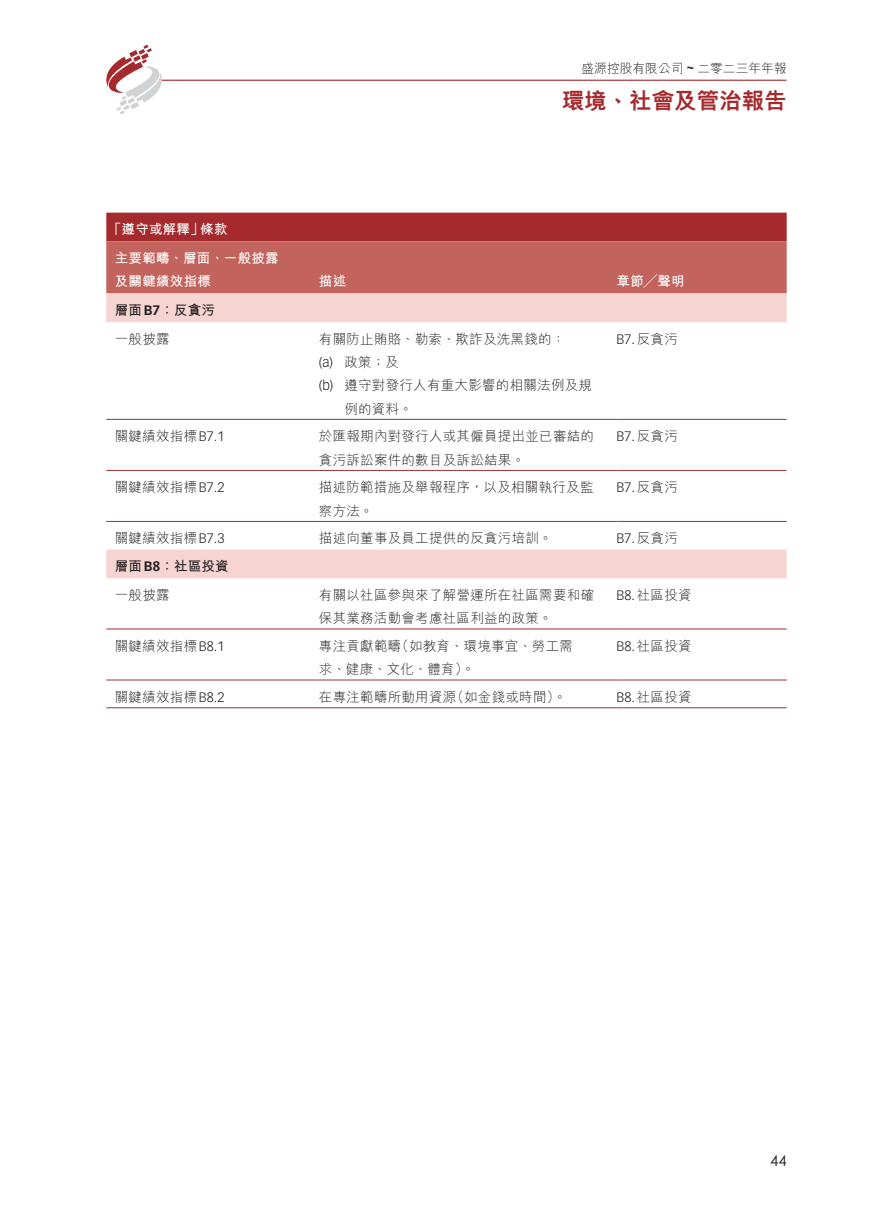
<style>
.page{position:relative;width:893px;height:1212px;background:#fff}
.page>*{position:absolute;margin:0;border:0;box-sizing:border-box;transform-origin:0 0}
.t1{font:800 22.5px "M Hei HK";color:#a52a2e}
.t2{font:15px "Century Gothic";color:#231f20}
.t3{font:300 13.5px "M Hei HK";letter-spacing:.02em;color:#231f20}
.t4{font:700 13.5px/28.8px "M Hei HK";letter-spacing:.02em;color:#fff}
.t5{font:300 13.5px "Vectora LT Std";color:#231f20}
.t6{font:700 13.5px/27.8px "M Hei HK";letter-spacing:.02em;color:#231f20}
.t7{font:300 12.75px "M Hei HK";color:#231f20}
.s1{font-family:"Century Gothic";font-weight:700;font-size:12px}
.s2{color:#231f20}
.s3{font-family:"Vectora LT Std";color:#231f20}
.s4{font-family:"M Hei HK"}
.s5{font-family:"Vectora LT Std"}
.s6{font-weight:300}
.s7{font-family:"Vectora LT Std";font-weight:300}
</style>
<div class="page">
<hr style="left:160px;top:80px;width:626px;height:1px;background:#a52a2e">
<svg style="left:106px;top:45px;width:66px;height:70px"></svg>
<svg style="left:106px;top:213px;width:681px;height:80px;background:#b84f4d"></svg>
<svg style="left:106px;top:293px;width:681px;height:285px"></svg>
<hr style="left:106px;top:419px;width:213px;height:1px;background:#a52a2e">
<hr style="left:319px;top:419px;width:298px;height:1px;background:#a52a2e">
<hr style="left:617px;top:419px;width:170px;height:1px;background:#a52a2e">
<hr style="left:106px;top:470px;width:213px;height:1px;background:#a52a2e">
<hr style="left:319px;top:470px;width:298px;height:1px;background:#a52a2e">
<hr style="left:617px;top:470px;width:170px;height:1px;background:#a52a2e">
<hr style="left:106px;top:521px;width:213px;height:1px;background:#a52a2e">
<hr style="left:319px;top:521px;width:298px;height:1px;background:#a52a2e">
<hr style="left:617px;top:521px;width:170px;height:1px;background:#a52a2e">
<hr style="left:106px;top:629px;width:213px;height:1px;background:#a52a2e">
<hr style="left:319px;top:629px;width:298px;height:1px;background:#a52a2e">
<hr style="left:617px;top:629px;width:170px;height:1px;background:#a52a2e">
<hr style="left:106px;top:680px;width:213px;height:1px;background:#a52a2e">
<hr style="left:319px;top:680px;width:298px;height:1px;background:#a52a2e">
<hr style="left:617px;top:680px;width:170px;height:1px;background:#a52a2e">
<hr style="left:106px;top:707px;width:213px;height:1px;background:#a52a2e">
<hr style="left:319px;top:707px;width:298px;height:1px;background:#a52a2e">
<hr style="left:617px;top:707px;width:170px;height:1px;background:#a52a2e">
<p class="t7" style="left:582px;top:62px;width:207px">盛源控股有限公司 <span class="s1">~</span> 二零二三年年報</p>
<h1 class="t1" style="left:562px;top:90px;width:226px">環境、社會及管治報告</h1>
<p class="t4" style="left:115px;top:214px;width:165px;text-indent:-7px">「遵守或解釋」<br>主要範疇、層面、一般披露</p>
<p class="t4" style="left:200px;top:214px;width:29px">條款</p>
<p class="t4" style="left:115px;top:266px;width:102px">及關鍵績效指標<span class="s2">層面</span><span class="s3">B7</span><span class="s2">：反貪污</span></p>
<p class="t4" style="left:319px;top:266px;width:29px">描述</p>
<p class="t4" style="left:617px;top:266px;width:70px">章節╱聲明</p>
<p class="t3" style="left:115px;top:332px;width:56px">一般披露</p>
<p class="t3" style="left:319px;top:332px;width:248px">有關防止賄賂、勒索、欺詐及洗黑錢的：</p>
<p class="t5" style="left:617px;top:331px;width:63px">B7.<span class="s4">反貪污</span></p>
<p class="t5" style="left:319px;top:354px;width:16px">a( )</p>
<p class="t3" style="left:344px;top:355px;width:56px">政策；及</p>
<p class="t5" style="left:319px;top:378px;width:16px">b( )</p>
<p class="t3" style="left:344px;top:378px;width:249px">遵守對發行人有重大影響的相關法例及規</p>
<p class="t3" style="left:344px;top:402px;width:70px">例的資料。</p>
<p class="t3" style="left:115px;top:429px;width:111px">關鍵績效指標<span class="s5">B7.1</span></p>
<p class="t3" style="left:319px;top:429px;width:277px">於匯報期內對發行人或其僱員提出並已審結的</p>
<p class="t5" style="left:617px;top:429px;width:63px">B7.<span class="s4">反貪污</span></p>
<p class="t3" style="left:319px;top:453px;width:208px">貪污訴訟案件的數目及訴訟結果。</p>
<p class="t3" style="left:115px;top:480px;width:111px">關鍵績效指標<span class="s5">B7.2</span></p>
<p class="t6" style="left:115px;top:523px;width:116px"><span class="s6">關鍵績效指標</span><span class="s7">B7.3</span>層面<span class="s5">B8</span>：社區投資</p>
<p class="t3" style="left:319px;top:480px;width:276px">描述防範措施及舉報程序，以及相關執行及監</p>
<p class="t3" style="left:319px;top:504px;width:56px">察方法。</p>
<p class="t3" style="left:319px;top:531px;width:235px">描述向董事及員工提供的反貪污培訓。</p>
<p class="t5" style="left:617px;top:480px;width:63px">B7.<span class="s4">反貪污</span></p>
<p class="t5" style="left:617px;top:531px;width:63px">B7.<span class="s4">反貪污</span></p>
<p class="t3" style="left:115px;top:588px;width:56px">一般披露</p>
<p class="t3" style="left:319px;top:588px;width:277px">有關以社區參與來了解營運所在社區需要和確</p>
<p class="t3" style="left:617px;top:588px;width:77px"><span class="s5">B8.</span>社區投資</p>
<p class="t3" style="left:319px;top:611px;width:235px">保其業務活動會考慮社區利益的政策。</p>
<p class="t3" style="left:115px;top:639px;width:111px">關鍵績效指標<span class="s5">B8.1</span></p>
<p class="t3" style="left:115px;top:690px;width:111px">關鍵績效指標<span class="s5">B8.2</span></p>
<p class="t3" style="left:396px;top:639px;width:179px">（如教育、環境事宜、勞工需</p>
<p class="t3" style="left:319px;top:639px;width:84px">專注貢獻範疇</p>
<p class="t3" style="left:319px;top:662px;width:158px">求、健康、文化、體育。(</p>
<p class="t3" style="left:451px;top:690px;width:118px">（如金錢或時間）。</p>
<p class="t3" style="left:319px;top:690px;width:139px">在專注範疇所動用資源</p>
<p class="t3" style="left:617px;top:639px;width:77px"><span class="s5">B8.</span>社區投資</p>
<p class="t3" style="left:617px;top:690px;width:77px"><span class="s5">B8.</span>社區投資</p>
<p class="t2" style="left:770px;top:1150px;width:18px">44</p>
</div>
